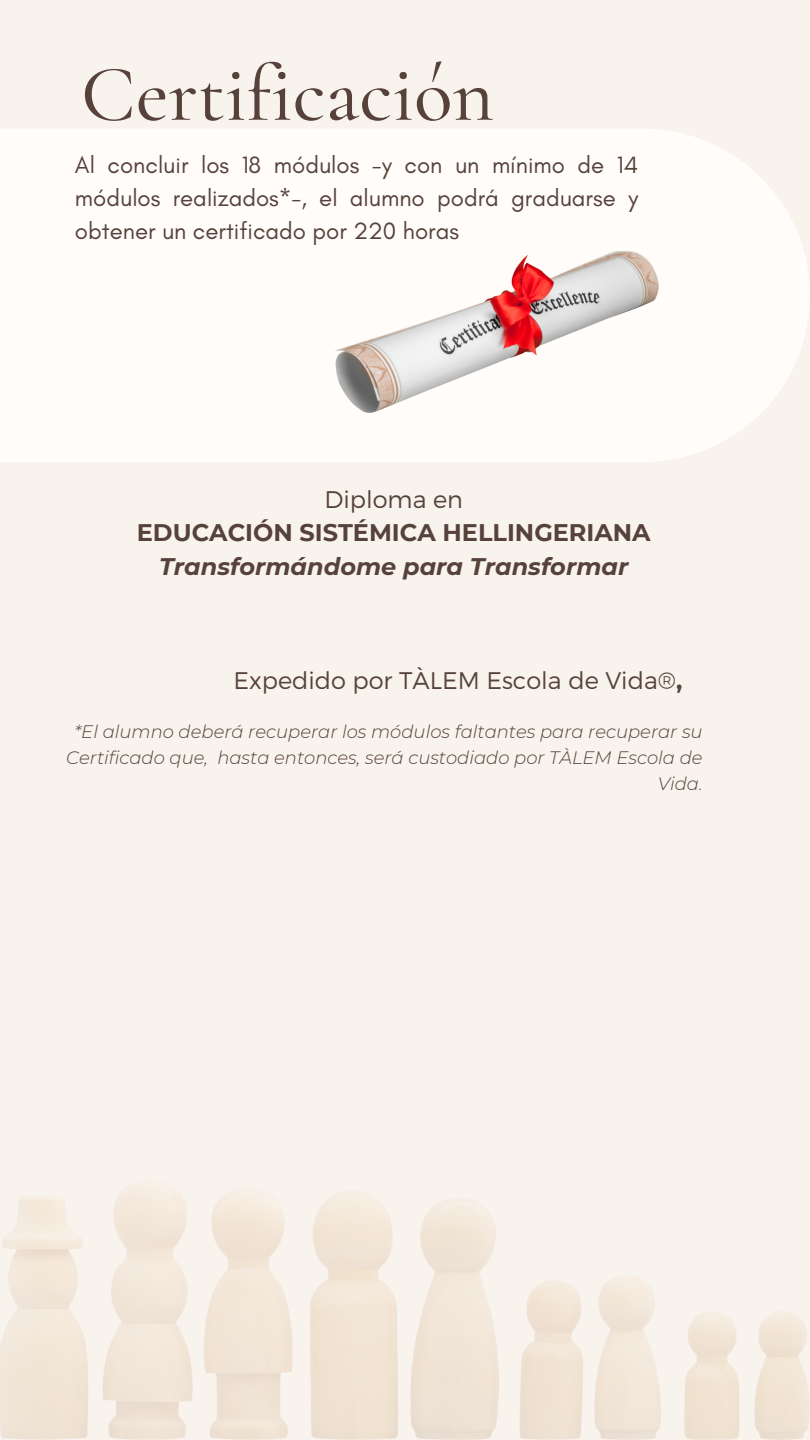
<style>
.page{position:relative;width:810px;height:1440px;background:#f8f3ed}
.page>*{position:absolute;margin:0;border:0;box-sizing:border-box;transform-origin:0 0}
.t1{font:500 80px "Cormorant Garamond";color:#56423b}
.t2{font:24px/33px "Glacial Indifference";color:#56423b;text-align:justify}
.t3{font:700 24px/33.8px "Montserrat";color:#56423b;text-align:center}
.t4{font:300 24px "Montserrat";color:#56423b}
.t5{font:italic 300 18px/26.2px "Montserrat";color:#56423b;text-align:right}
.s1{font-weight:300}
.s2{font-style:italic}
.s3{font-weight:700}
</style>
<div class="page">
<div style="left:0;top:129px;width:810px;height:333px;background:#fffcf9"></div>
<img style="left:334px;top:250px;width:324px;height:163px">
<p class="t1" style="left:81px;top:46px;width:415px">Certificación</p>
<h2 class="t2" style="left:75px;top:148px;width:565px">Al concluir los 18 módulos -y con un mínimo de 14 módulos realizados*-, el alumno podrá graduarse y obtener un certificado por 220 horas</h2>
<h2 class="t3" style="left:137px;top:482px;width:515px"><span class="s1">Diploma en<br></span>EDUCACIÓN SISTÉMICA HELLINGERIANA<br><span class="s2">Transformándome para Transformar</span></h2>
<h2 class="t4" style="left:234px;top:665px;width:450px">Expedido por TÀLEM Escola de Vida®<span class="s3">,</span></h2>
<p class="t5" style="left:66px;top:718px;width:638px">*El alumno deberá recuperar los módulos faltantes para recuperar su<br>Certificado que, hasta entonces, será custodiado por TÀLEM Escola de<br>Vida.</p>
</div>
